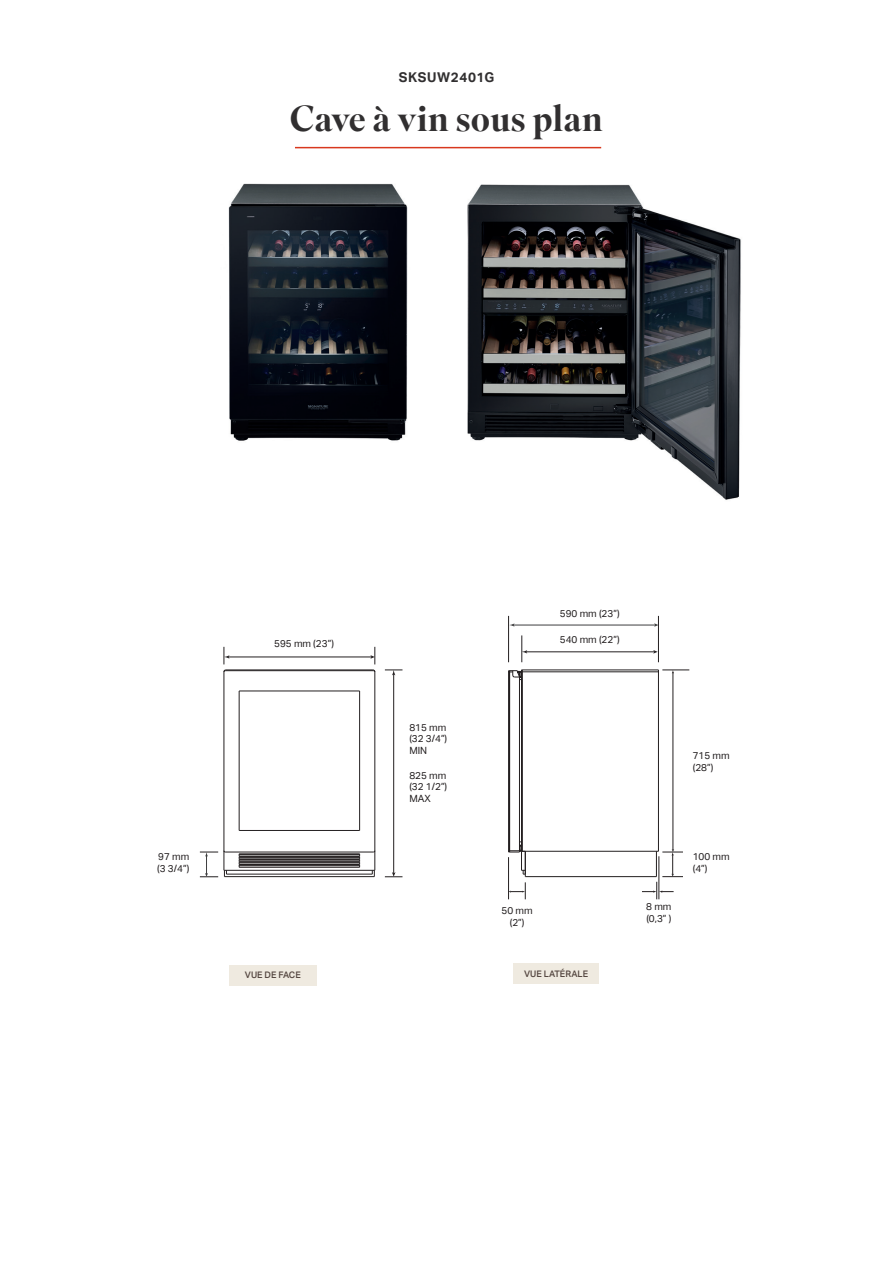
<style>
.page{position:relative;width:893px;height:1263px;background:#fff}
.page>*{position:absolute;margin:0;border:0;box-sizing:border-box;transform-origin:0 0}
.t1{font:500 36px "Superior Title";color:#312f30}
.Sezione_Aktiv{font:700 13.5px "Aktiv Grotesk";letter-spacing:.04em;color:#312f30}
.t2{font:9.9px/11.9px "Aktiv Grotesk";color:#231f20}
.Dida{font:500 9px "Aktiv Grotesk";color:#544640}
</style>
<div class="page">
<img style="left:228px;top:183px;width:180px;height:258px">
<img style="left:467px;top:184px;width:274px;height:316px">
<hr style="left:224px;top:876px;width:150px;height:1px;background:#231f20">
<hr style="left:226px;top:874px;width:146px;height:1px;background:#231f20">
<hr style="left:224px;top:672px;width:1px;height:179px;background:#231f20">
<hr style="left:224px;top:870px;width:151px;height:1px;background:#231f20">
<hr style="left:239px;top:867px;width:121px;height:1px;background:#231f20">
<hr style="left:239px;top:865px;width:121px;height:1px;background:#231f20">
<hr style="left:239px;top:864px;width:121px;height:1px;background:#231f20">
<hr style="left:239px;top:863px;width:121px;height:1px;background:#231f20">
<hr style="left:239px;top:862px;width:121px;height:1px;background:#231f20">
<hr style="left:239px;top:861px;width:121px;height:1px;background:#231f20">
<hr style="left:239px;top:860px;width:121px;height:1px;background:#231f20">
<hr style="left:239px;top:859px;width:121px;height:1px;background:#231f20">
<hr style="left:239px;top:858px;width:121px;height:1px;background:#231f20">
<hr style="left:239px;top:857px;width:121px;height:1px;background:#231f20">
<hr style="left:239px;top:856px;width:121px;height:1px;background:#231f20">
<hr style="left:239px;top:691px;width:1px;height:139px;background:#231f20">
<svg style="left:239px;top:855px;width:1px;height:12px"></svg>
<hr style="left:239px;top:854px;width:121px;height:1px;background:#231f20">
<hr style="left:239px;top:853px;width:121px;height:1px;background:#231f20">
<hr style="left:225px;top:852px;width:149px;height:1px;background:#231f20">
<hr style="left:239px;top:830px;width:121px;height:1px;background:#231f20">
<hr style="left:359px;top:691px;width:1px;height:139px;background:#231f20">
<hr style="left:374px;top:671px;width:1px;height:180px;background:#231f20">
<hr style="left:239px;top:691px;width:121px;height:1px;background:#231f20">
<hr style="left:225px;top:670px;width:149px;height:1px;background:#231f20">
<svg style="left:372px;top:850px;width:4px;height:27px"></svg>
<hr style="left:658px;top:670px;width:1px;height:181px;background:#231f20">
<hr style="left:525px;top:876px;width:131px;height:1px;background:#231f20">
<hr style="left:522px;top:851px;width:136px;height:1px;background:#231f20">
<hr style="left:522px;top:670px;width:1px;height:181px;background:#231f20">
<hr style="left:521px;top:670px;width:1px;height:181px;background:#231f20">
<hr style="left:519px;top:677px;width:1px;height:175px;background:#231f20">
<hr style="left:509px;top:671px;width:1px;height:181px;background:#231f20">
<hr style="left:508px;top:671px;width:1px;height:181px;background:#231f20">
<hr style="left:522px;top:671px;width:136px;height:1px;background:#231f20">
<hr style="left:522px;top:670px;width:136px;height:1px;background:#231f20">
<svg style="left:509px;top:670px;width:14px;height:10px"></svg>
<hr style="left:226px;top:669px;width:147px;height:1px;background:#231f20">
<hr style="left:228px;top:657px;width:144px;height:1px;background:#231f20">
<svg style="left:223px;top:647px;width:6px;height:26px"></svg>
<svg style="left:370px;top:647px;width:6px;height:26px"></svg>
<hr style="left:393px;top:673px;width:1px;height:200px;background:#231f20">
<svg style="left:385px;top:670px;width:17px;height:5px"></svg>
<svg style="left:385px;top:872px;width:17px;height:5px"></svg>
<svg style="left:200px;top:850px;width:27px;height:27px"></svg>
<hr style="left:673px;top:672px;width:1px;height:178px;background:#231f20">
<svg style="left:662px;top:670px;width:27px;height:3px"></svg>
<hr style="left:508px;top:857px;width:1px;height:42px;background:#231f20">
<hr style="left:508px;top:616px;width:1px;height:46px;background:#231f20">
<hr style="left:658px;top:616px;width:1px;height:46px;background:#231f20">
<hr style="left:525px;top:651px;width:129px;height:1px;background:#231f20">
<svg style="left:522px;top:635px;width:5px;height:27px"></svg>
<svg style="left:653px;top:650px;width:5px;height:4px"></svg>
<svg style="left:642px;top:849px;width:41px;height:50px"></svg>
<svg style="left:509px;top:841px;width:17px;height:58px"></svg>
<hr style="left:513px;top:625px;width:142px;height:1px;background:#3e3e3f">
<svg style="left:509px;top:623px;width:6px;height:4px"></svg>
<svg style="left:654px;top:623px;width:4px;height:4px"></svg>
<div style="left:229px;top:964px;width:87px;height:21px;background:#efeae0"></div>
<div style="left:513px;top:963px;width:86px;height:21px;background:#efeae0"></div>
<hr style="left:295px;top:147px;width:306px;height:1px;background:#d8381e">
<p class="Sezione_Aktiv" style="left:399px;top:69px;width:97px">SKSUW2401G</p>
<p class="t1" style="left:290px;top:97px;width:315px">Cave à vin sous plan</p>
<p class="t2" style="left:157px;top:851px;width:34px">97 mm (3 3/4”)</p>
<p class="t2" style="left:274px;top:637px;width:61px">595 mm (23”)</p>
<p class="t2" style="left:560px;top:608px;width:61px">590 mm (23”)</p>
<p class="t2" style="left:560px;top:634px;width:61px">540 mm (22”)</p>
<p class="t2" style="left:409px;top:721px;width:39px;text-align:justify">815 mm (32 3/4”)<br>MIN</p>
<p class="t2" style="left:409px;top:769px;width:39px;text-align:justify">825 mm (32 1/2”)<br>MAX</p>
<p class="t2" style="left:502px;top:904px;width:33px;text-align:center">50 mm (2”)</p>
<p class="Dida" style="left:245px;top:970px;width:57px">VUE DE FACE</p>
<p class="Dida" style="left:524px;top:969px;width:66px">VUE LATÉRALE</p>
<p class="t2" style="left:693px;top:750px;width:38px">715 mm (28”)</p>
<p class="t2" style="left:646px;top:901px;width:27px">8 mm (0,3” )</p>
<p class="t2" style="left:693px;top:851px;width:38px">100 mm (4”)</p>
</div>
